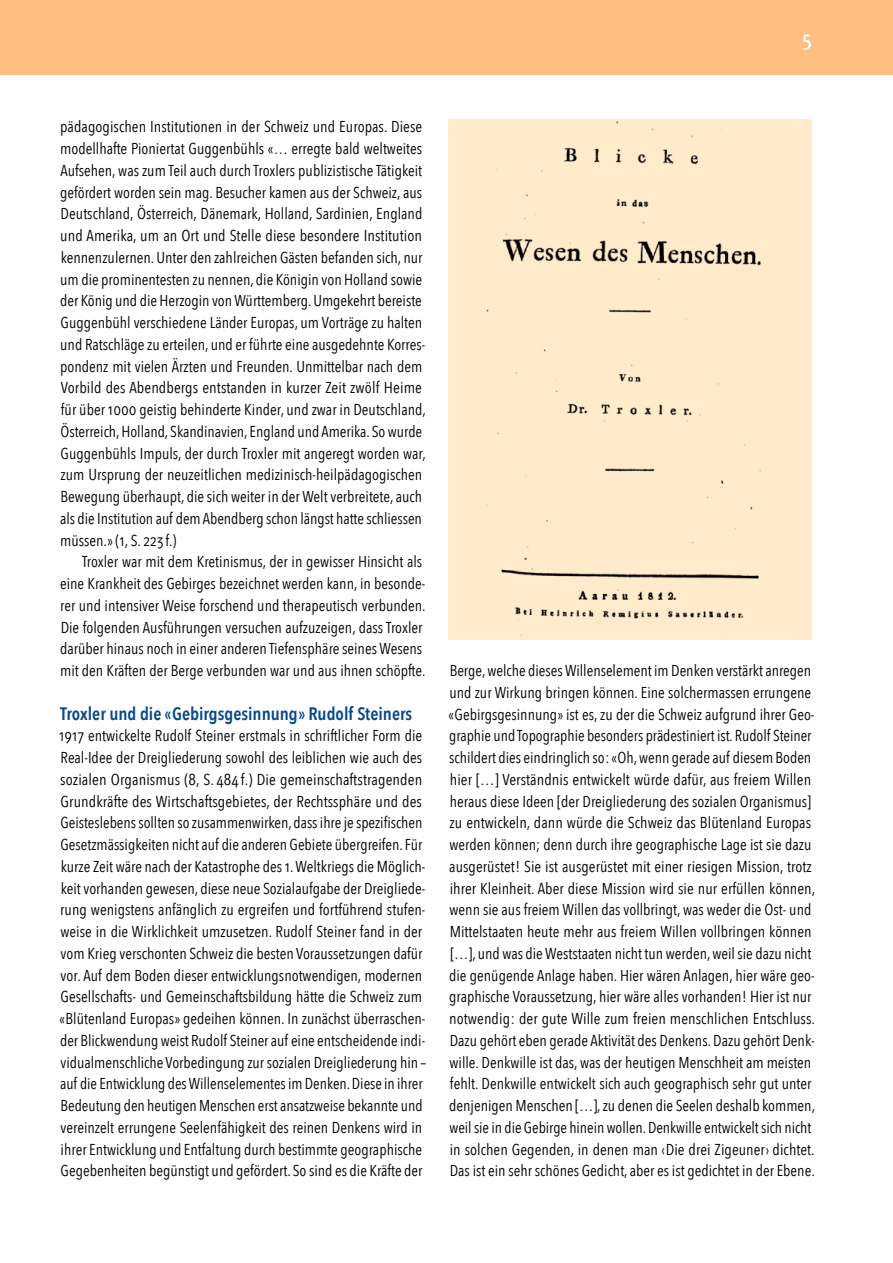
<style>
.page{position:relative;width:893px;height:1263px;background:#fff}
.page>*{position:absolute;margin:0;border:0;box-sizing:border-box;transform-origin:0 0}
.t1{font:600 21px "The Antiqua B W6";color:#fff}
.t2{font:600 18px "Avenir Next Condensed";color:#084888}
.t3{font:15.75px/21.8px "Avenir Next Condensed";color:#000}
</style>
<div class="page">
<div style="left:0;top:0;width:893px;height:74px;background:#ffbf80"></div>
<div style="left:449px;top:119px;width:363px;height:521px;background:#ffeacc"></div>
<img style="left:486px;top:121px;width:275px;height:516px">
<h1 class="t1" style="left:802px;top:26px;width:12px">5</h1>
<p class="t3" style="left:60px;top:115px;width:367px">pädagogischen Institutionen in der Schweiz und Europas. Diese modellhafte Pioniertat Guggenbühls «… erregte bald weltweites Aufsehen, was zum Teil auch durch Troxlers publizistische Tätigkeit gefördert worden sein mag. Besucher kamen aus der Schweiz, aus Deutschland, Österreich, Dänemark, Holland, Sardinien, England und Amerika, um an Ort und Stelle diese besondere Institution kennenzulernen. Unter den zahlreichen Gästen befanden sich, nur um die prominentesten zu nennen, die Königin von Holland sowie der König und die Herzogin von Württemberg. Umgekehrt bereiste Guggenbühl verschiedene Länder Europas, um Vorträge zu halten und Ratschläge zu erteilen, und er führte eine ausgedehnte Korres&shy;pondenz mit vielen Ärzten und Freunden. Unmittelbar nach dem Vorbild des Abendbergs entstanden in kurzer Zeit zwölf Heime für über 1000 geistig behinderte Kinder, und zwar in Deutschland, Österreich, Holland, Skandinavien, England und Amerika. So wurde Guggenbühls Impuls, der durch Troxler mit angeregt worden war, zum Ursprung der neuzeitlichen medizinisch-heilpädagogischen Bewegung überhaupt, die sich weiter in der Welt verbreitete, auch als die Institution auf dem Abendberg schon längst hatte schliessen müssen.» (1, S. 223 f.)</p>
<p class="t3" style="left:60px;top:550px;width:367px;text-indent:22px">Troxler war mit dem Kretinismus, der in gewisser Hinsicht als eine Krankheit des Gebirges bezeichnet werden kann, in besonde&shy;rer und intensiver Weise forschend und therapeutisch verbunden.<br>Die folgenden Ausführungen versuchen aufzuzeigen, dass Troxler darüber hinaus noch in einer anderen Tiefensphäre seines Wesens mit den Kräften der Berge verbunden war und aus ihnen schöpfte.</p>
<p class="t2" style="left:60px;top:698px;width:353px">Troxler und die «Gebirgsgesinnung» Rudolf Steiners</p>
<p class="t3" style="left:59px;top:724px;width:369px">1917 entwickelte Rudolf Steiner erstmals in schriftlicher Form die Real-Idee der Dreigliederung sowohl des leiblichen wie auch des sozialen Organismus (8, S. 484 f.) Die gemeinschaftstragenden Grundkräfte des Wirtschaftsgebietes, der Rechtssphäre und des Geisteslebens sollten so zusammenwirken, dass ihre je spezifischen Gesetzmässigkeiten nicht auf die anderen Gebiete übergreifen. Für kurze Zeit wäre nach der Katastrophe des 1.Weltkriegs die Möglich&shy;keit vorhanden gewesen, diese neue Sozialaufgabe der Dreigliede&shy;rung wenigstens anfänglich zu ergreifen und fortführend stufen&shy;weise in die Wirklichkeit umzusetzen. Rudolf Steiner fand in der vom Krieg verschonten Schweiz die besten Voraussetzungen dafür vor. Auf dem Boden dieser entwicklungsnotwendigen, modernen Gesellschafts- und Gemeinschaftsbildung hätte die Schweiz zum «Blütenland Europas» gedeihen können. In zunächst überraschen&shy;der Blickwendung weist Rudolf Steiner auf eine entscheidende indi&shy;vidualmenschliche Vorbedingung zur sozialen Dreigliederung hin – auf die Entwicklung des Willenselementes im Denken. Diese in ihrer Bedeutung den heutigen Menschen erst ansatzweise bekannte und vereinzelt errungene Seelenfähigkeit des reinen Denkens wird in ihrer Entwicklung und Entfaltung durch bestimmte geographische Gegebenheiten begünstigt und gefördert. So sind es die Kräfte der</p>
<p class="t3" style="left:448px;top:659px;width:368px">Berge, welche dieses Willenselement im Denken verstärkt anregen und zur Wirkung bringen können. Eine solchermassen errungene «Gebirgsgesinnung» ist es, zu der die Schweiz aufgrund ihrer Geo&shy;graphie und Topographie besonders prädestiniert ist. Rudolf Steiner schildert dies eindringlich so: «Oh, wenn gerade auf diesem Boden hier […] Verständnis entwickelt würde dafür, aus freiem Willen heraus diese Ideen [der Dreigliederung des sozialen Organismus] zu entwickeln, dann würde die Schweiz das Blütenland Europas werden können; denn durch ihre geographische Lage ist sie dazu ausgerüstet! Sie ist ausgerüstet mit einer riesigen Mission, trotz ihrer Kleinheit. Aber diese Mission wird sie nur erfüllen können, wenn sie aus freiem Willen das vollbringt, was weder die Ost- und Mittelstaaten heute mehr aus freiem Willen vollbringen können […], und was die Weststaaten nicht tun werden, weil sie dazu nicht die genügende Anlage haben. Hier wären Anlagen, hier wäre geo&shy;graphische Voraussetzung, hier wäre alles vorhanden! Hier ist nur notwendig: der gute Wille zum freien menschlichen Entschluss.<br>Dazu gehört eben gerade Aktivität des Denkens. Dazu gehört Denk&shy;wille. Denkwille ist das, was der heutigen Menschheit am meisten fehlt. Denkwille entwickelt sich auch geographisch sehr gut unter denjenigen Menschen […], zu denen die Seelen deshalb kommen, weil sie in die Gebirge hinein wollen. Denkwille entwickelt sich nicht in solchen Gegenden, in denen man ‹Die drei Zigeuner› dichtet.<br>Das ist ein sehr schönes Gedicht, aber es ist gedichtet in der Ebene.</p>
</div>
